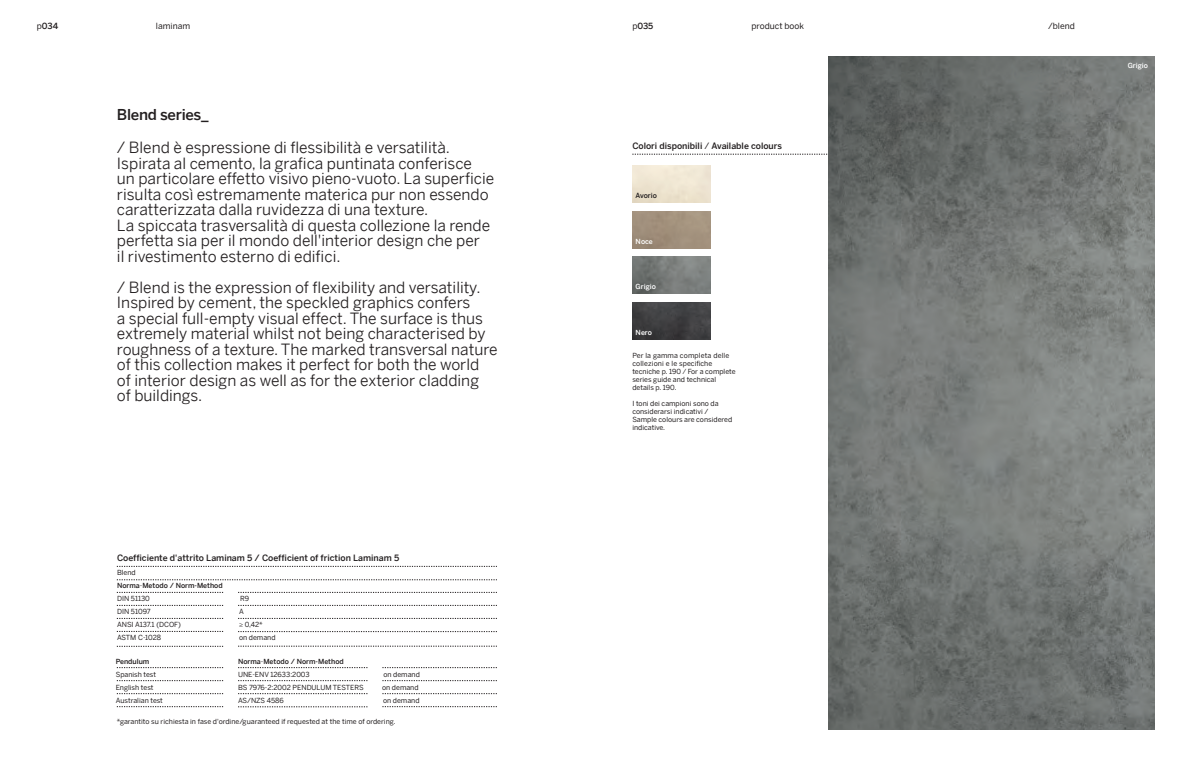
<style>
.page{position:relative;width:1191px;height:766px;background:#fff}
.page>*{position:absolute;margin:0;border:0;box-sizing:border-box;transform-origin:0 0}
.t1{font:15.5px/15.5px "Benton Sans";color:#231f20}
.t2{font:500 15px "Benton Sans";letter-spacing:-.02em;color:#231f20}
.t3{font:500 8.7px "Benton Sans";color:#231f20}
.t4{font:8.5px "Benton Sans";color:#231f20}
.t5{font:500 8.5px "Benton Sans";letter-spacing:-.01em;color:#231f20}
.t6{font:7px/8px "Benton Sans";color:#231f20}
.t7{font:500 7px/13px "Benton Sans";color:#231f20}
.t8{font:500 7px "Benton Sans";color:#fff}
.s1{font-weight:400}
.s2{font-family:"Minion Pro"}
</style>
<div class="page">
<svg style="left:117px;top:667px;width:106px;height:1px"></svg>
<svg style="left:382px;top:667px;width:115px;height:1px"></svg>
<svg style="left:238px;top:667px;width:129px;height:1px"></svg>
<svg style="left:117px;top:680px;width:106px;height:1px"></svg>
<svg style="left:382px;top:680px;width:115px;height:1px"></svg>
<svg style="left:238px;top:680px;width:129px;height:1px"></svg>
<svg style="left:117px;top:693px;width:106px;height:1px"></svg>
<svg style="left:382px;top:693px;width:115px;height:1px"></svg>
<svg style="left:238px;top:693px;width:129px;height:1px"></svg>
<svg style="left:117px;top:706px;width:106px;height:1px"></svg>
<svg style="left:382px;top:706px;width:115px;height:1px"></svg>
<svg style="left:238px;top:706px;width:129px;height:1px"></svg>
<svg style="left:632px;top:153px;width:196px;height:2px"></svg>
<svg style="left:117px;top:566px;width:380px;height:1px"></svg>
<svg style="left:117px;top:592px;width:106px;height:1px"></svg>
<svg style="left:238px;top:592px;width:259px;height:1px"></svg>
<svg style="left:117px;top:605px;width:106px;height:1px"></svg>
<svg style="left:238px;top:605px;width:259px;height:1px"></svg>
<svg style="left:117px;top:618px;width:106px;height:1px"></svg>
<svg style="left:238px;top:618px;width:259px;height:1px"></svg>
<svg style="left:117px;top:631px;width:106px;height:1px"></svg>
<svg style="left:117px;top:646px;width:106px;height:1px"></svg>
<svg style="left:238px;top:631px;width:259px;height:1px"></svg>
<svg style="left:238px;top:645px;width:259px;height:1px"></svg>
<svg style="left:117px;top:579px;width:380px;height:1px"></svg>
<img style="left:828px;top:57px;width:326px;height:672px">
<img style="left:632px;top:257px;width:78px;height:36px">
<img style="left:632px;top:302px;width:78px;height:37px">
<p class="t5" style="left:37px;top:21px;width:23px"><span class="s1">p</span>034</p>
<p class="t4" style="left:156px;top:21px;width:36px">laminam</p>
<p class="t5" style="left:632px;top:21px;width:22px"><span class="s1">p</span>035</p>
<p class="t4" style="left:751px;top:21px;width:54px">product book</p>
<p class="t2" style="left:117px;top:106px;width:93px">Blend series_</p>
<p class="t1" style="left:117px;top:139px;width:379px">/ Blend è espressione di flessibilità e versatilità.<br>Ispirata al cemento, la grafica puntinata conferisce<br>un particolare effetto visivo pieno-vuoto. La superficie risulta così estremamente materica pur non essendo caratterizzata dalla ruvidezza di una texture.<br>La spiccata trasversalità di questa collezione la rende perfetta sia per il mondo dell'interior design che per<br>il rivestimento esterno di edifici.</p>
<p class="t1" style="left:117px;top:279px;width:382px">/ Blend is the expression of flexibility and versatility.<br>Inspired by cement, the speckled graphics confers<br>a special full-empty visual effect. The surface is thus extremely material whilst not being characterised by roughness of a texture. The marked transversal nature of this collection makes it perfect for both the world<br>of interior design as well as for the exterior cladding<br>of buildings.</p>
<p class="t3" style="left:117px;top:552px;width:284px">Coefficiente d'attrito Laminam 5 / Coefficient of friction Laminam 5</p>
<p class="t6" style="left:117px;top:568px;width:20px">Blend</p>
<p class="t7" style="left:117px;top:579px;width:107px">Norma<span class="s1">-</span>Metodo / Norm-Method<br><span class="s1">DIN 51130</span></p>
<p class="t6" style="left:240px;top:594px;width:11px">R9</p>
<p class="t6" style="left:117px;top:607px;width:35px">DIN 51097</p>
<p class="t6" style="left:239px;top:607px;width:6px">A</p>
<p class="t6" style="left:117px;top:620px;width:65px">ANSI A137.1 (DCOF)</p>
<p class="t6" style="left:239px;top:620px;width:25px"><span class="s2">≥</span> 0,42*</p>
<p class="t6" style="left:117px;top:633px;width:46px">ASTM C-1028</p>
<p class="t6" style="left:239px;top:633px;width:38px">on demand</p>
<p class="t7" style="left:116px;top:654px;width:35px">Pendulum</p>
<p class="t6" style="left:116px;top:667px;width:49px;line-height:13px">Spanish test<br>English test<br>Australian test</p>
<p class="t7" style="left:238px;top:654px;width:107px">Norma<span class="s1">-</span>Metodo / Norm-Method<br><span class="s1">UNE-ENV 12633:2003</span></p>
<p class="t6" style="left:383px;top:669px;width:38px">on demand</p>
<p class="t6" style="left:238px;top:682px;width:127px">BS 7976-2:2002 PENDULUM TESTERS</p>
<p class="t6" style="left:382px;top:682px;width:38px">on demand</p>
<p class="t6" style="left:238px;top:695px;width:47px">AS/NZS 4586</p>
<p class="t6" style="left:383px;top:695px;width:38px">on demand</p>
<p class="t6" style="left:117px;top:716px;width:280px">*garantito su richiesta in fase d'ordine/guaranteed if requested at the time of ordering.</p>
<p class="t3" style="left:632px;top:140px;width:151px">Colori disponibili <span class="s1">/</span> Available colours</p>
<p class="t7" style="left:635px;top:189px;width:23px">Avorio</p>
<p class="t8" style="left:635px;top:237px;width:19px">Noce</p>
<p class="t8" style="left:635px;top:282px;width:22px">Grigio</p>
<p class="t8" style="left:635px;top:328px;width:18px">Nero</p>
<p class="t6" style="left:632px;top:351px;width:105px">Per la gamma completa delle collezioni e le specifiche tecniche p. 190 ⁄ For a complete series guide and technical details p. 190.</p>
<p class="t6" style="left:632px;top:399px;width:101px">I toni dei campioni sono da considerarsi indicativi /<br>Sample colours are considered indicative.</p>
<p class="t4" style="left:1048px;top:21px;width:28px">/blend</p>
<p class="t8" style="left:1127px;top:62px;width:22px">Grigio</p>
</div>
